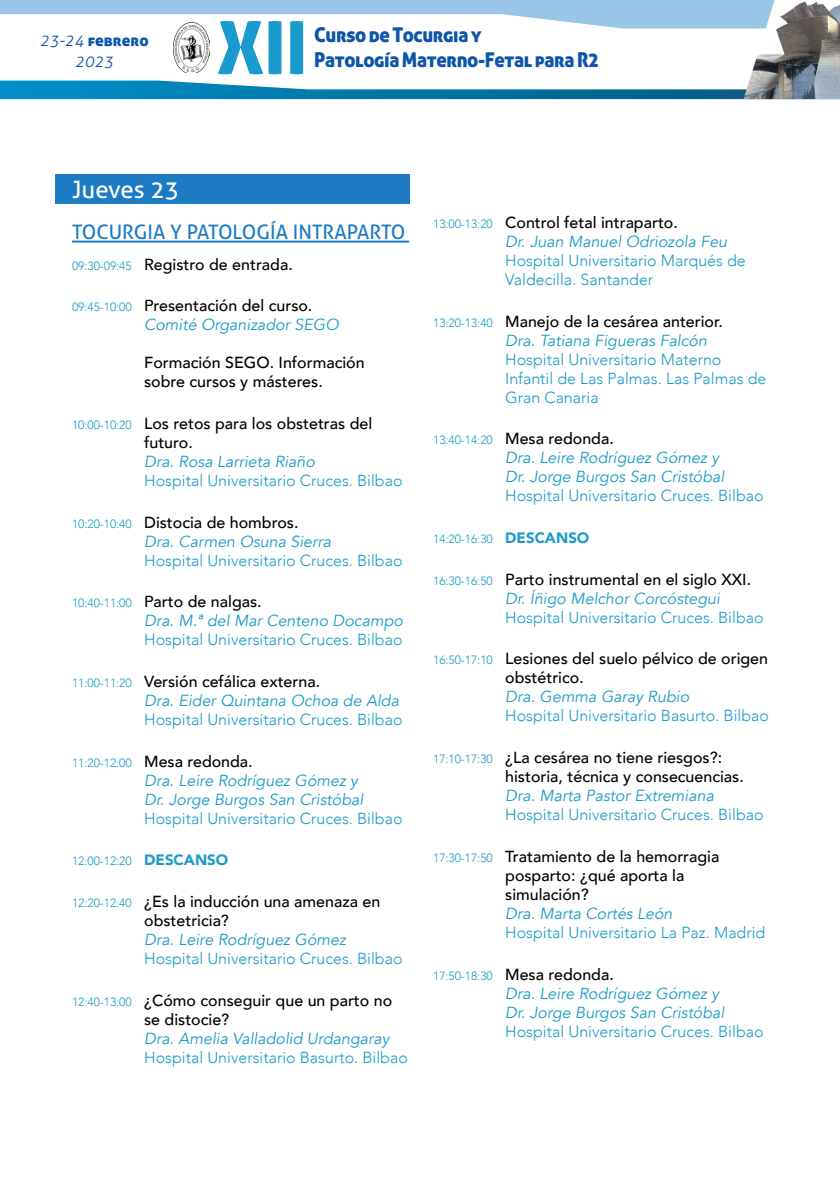
<style>
.page{position:relative;width:840px;height:1191px;background:#fff}
.page>*{position:absolute;margin:0;border:0;box-sizing:border-box;transform-origin:0 0}
.t1{font:73px "Aller Display";color:#1a9bcd}
.t2{font:24px "Aller";color:#fff}
.t3{font:20.4px "Aller Display";letter-spacing:-.02em;color:#0e54a8;scale:.95 1}
.t4{font:20px "Aller";color:#1d7bc3}
.t5{font:500 16px/19px "Avenir";color:#000}
.t6{font:italic 16px/19px "Avenir";color:#1d9bc8}
.t7{font:300 16px/19px "Avenir";color:#1d9bc8}
.t8{font:16px "Aller Display";color:#0e54a8}
.t9{font:italic 300 16px "Aller";color:#0e54a8}
.t10{font:300 12px "Avenir";letter-spacing:-.005em;color:#1d9bc8}
.s1{font-family:"Aller";font-weight:300;font-style:italic}
.s2{font-weight:300;font-size:12px;color:#1d9bc8}
.s3{font-weight:400;font-style:italic;color:#1d9bc8}
.s4{font-weight:300;font-style:normal;font-size:12px}
.s5{font-weight:500;font-style:normal;color:#000}
.s6{font-weight:900;font-size:15px}
</style>
<div class="page">
<div style="left:55px;top:174px;width:354px;height:29px;background:#1d7bc3"></div>
<hr style="left:72px;top:240px;width:337px;height:2px;background:#1d7bc3">
<svg style="left:0;top:81px;width:743px;height:18px"></svg>
<img style="left:174px;top:28px;width:36px;height:45px">
<svg style="left:0;top:0;width:743px;height:28px"></svg>
<img style="left:743px;top:0;width:96px;height:99px">
<p class="t8" style="left:40px;top:30px;width:110px"><span class="s1">23-24</span> febrero</p>
<p class="t9" style="left:75px;top:52px;width:40px">2023</p>
<h1 class="t1" style="left:217px;top:1px;width:92px">XII</h1>
<p class="t3" style="left:314px;top:22px;width:178px">Curso de Tocurgia y</p>
<p class="t3" style="left:314px;top:46px;width:301px">Patología Materno-Fetal para R2</p>
<h2 class="t2" style="left:72px;top:175px;width:109px">Jueves 23</h2>
<p class="t4" style="left:72px;top:220px;width:335px">TOCURGIA Y PATOLOGÍA INTRAPARTO</p>
<p class="t5" style="left:72px;top:253px;width:222px"><span class="s2">09:30-09:45</span> Registro de entrada.</p>
<p class="t5" style="left:144px;top:295px;width:196px;text-indent:-72px"><span class="s2">09:45-10:00</span> Presentación del curso.<br><span class="s3">Comité Organizador SEGO</span></p>
<p class="t5" style="left:144px;top:352px;width:222px">Formación SEGO. Información sobre cursos y másteres.</p>
<p class="t5" style="left:144px;top:413px;width:229px;text-indent:-72px"><span class="s2">10:00-10:20</span> Los retos para los obstetras del futuro.</p>
<p class="t6" style="left:144px;top:452px;width:172px">Dra. Rosa Larrieta Riaño</p>
<p class="t7" style="left:144px;top:471px;width:260px">Hospital Universitario Cruces. Bilbao</p>
<p class="t6" style="left:144px;top:513px;width:188px;text-indent:-72px"><span class="s4">10:20-10:40</span> <span class="s5">Distocia de hombros.<br></span>Dra. Carmen Osuna Sierra</p>
<p class="t7" style="left:144px;top:550px;width:260px">Hospital Universitario Cruces. Bilbao</p>
<p class="t6" style="left:144px;top:592px;width:260px;text-indent:-72px"><span class="s4">10:40-11:00</span> <span class="s5">Parto de nalgas.<br></span>Dra. M.ª del Mar Centeno Docampo</p>
<p class="t7" style="left:144px;top:630px;width:260px">Hospital Universitario Cruces. Bilbao</p>
<p class="t6" style="left:144px;top:672px;width:256px;text-indent:-72px"><span class="s4">11:00-11:20</span> <span class="s5">Versión cefálica externa.<br></span>Dra. Eider Quintana Ochoa de Alda</p>
<p class="t7" style="left:144px;top:710px;width:260px">Hospital Universitario Cruces. Bilbao</p>
<p class="t6" style="left:144px;top:752px;width:220px;text-indent:-72px"><span class="s4">11:20-12:00</span> <span class="s5">Mesa redonda.<br></span>Dra. Leire Rodríguez Gómez y<br>Dr. Jorge Burgos San Cristóbal</p>
<p class="t7" style="left:144px;top:808px;width:260px">Hospital Universitario Cruces. Bilbao</p>
<p class="t10" style="left:72px;top:854px;width:158px">12:00-12:20 <span class="s6">DESCANSO</span></p>
<p class="t5" style="left:144px;top:891px;width:237px;text-indent:-72px"><span class="s2">12:20-12:40</span> ¿Es la inducción una amenaza en obstetricia?</p>
<p class="t6" style="left:144px;top:930px;width:203px">Dra. Leire Rodríguez Gómez</p>
<p class="t7" style="left:144px;top:949px;width:260px">Hospital Universitario Cruces. Bilbao</p>
<p class="t5" style="left:144px;top:990px;width:249px;text-indent:-72px"><span class="s2">12:40-13:00</span> ¿Cómo conseguir que un parto no se distocie?</p>
<p class="t6" style="left:144px;top:1029px;width:247px">Dra. Amelia Valladolid Urdangaray</p>
<p class="t7" style="left:144px;top:1048px;width:265px">Hospital Universitario Basurto. Bilbao</p>
<p class="t6" style="left:505px;top:213px;width:223px;text-indent:-72px"><span class="s4">13:00-13:20</span> <span class="s5">Control fetal intraparto.<br></span>Dr. Juan Manuel Odriozola Feu</p>
<p class="t7" style="left:505px;top:251px;width:242px">Hospital Universitario Marqués de<br>Valdecilla. Santander</p>
<p class="t5" style="left:505px;top:310px;width:219px;text-indent:-72px"><span class="s2">13:20-13:40</span> Manejo de la cesárea anterior.<br><span class="s3">Dra. Tatiana Figueras Falcón</span></p>
<p class="t7" style="left:505px;top:349px;width:262px">Hospital Universitario Materno<br>Infantil de Las Palmas. Las Palmas de<br>Gran Canaria</p>
<p class="t6" style="left:505px;top:429px;width:220px;text-indent:-72px"><span class="s4">13:40-14:20</span> <span class="s5">Mesa redonda.<br></span>Dra. Leire Rodríguez Gómez y<br>Dr. Jorge Burgos San Cristóbal</p>
<p class="t7" style="left:505px;top:486px;width:260px">Hospital Universitario Cruces. Bilbao</p>
<p class="t10" style="left:433px;top:532px;width:158px">14:20-16:30 <span class="s6">DESCANSO</span></p>
<p class="t5" style="left:505px;top:569px;width:247px;text-indent:-72px"><span class="s2">16:30-16:50</span> Parto instrumental en el siglo XXI.<br><span class="s3">Dr. Íñigo Melchor Corcóstegui</span></p>
<p class="t7" style="left:505px;top:607px;width:260px">Hospital Universitario Cruces. Bilbao</p>
<p class="t5" style="left:505px;top:648px;width:264px;text-indent:-72px"><span class="s2">16:50-17:10</span> Lesiones del suelo pélvico de origen obstétrico.</p>
<p class="t6" style="left:505px;top:687px;width:185px">Dra. Gemma Garay Rubio</p>
<p class="t7" style="left:505px;top:706px;width:265px">Hospital Universitario Basurto. Bilbao</p>
<p class="t5" style="left:505px;top:747px;width:240px;text-indent:-72px"><span class="s2">17:10-17:30</span> ¿La cesárea no tiene riesgos?: historia, técnica y consecuencias.</p>
<p class="t6" style="left:505px;top:786px;width:210px">Dra. Marta Pastor Extremiana</p>
<p class="t7" style="left:505px;top:805px;width:260px">Hospital Universitario Cruces. Bilbao</p>
<p class="t5" style="left:505px;top:846px;width:215px;text-indent:-72px"><span class="s2">17:30-17:50</span> Tratamiento de la hemorragia posparto: ¿qué aporta la simulación?</p>
<p class="t6" style="left:505px;top:904px;width:169px">Dra. Marta Cortés León</p>
<p class="t7" style="left:505px;top:922px;width:261px">Hospital Universitario La Paz. Madrid</p>
<p class="t6" style="left:505px;top:964px;width:220px;text-indent:-72px"><span class="s4">17:50-18:30</span> <span class="s5">Mesa redonda.<br></span>Dra. Leire Rodríguez Gómez y<br>Dr. Jorge Burgos San Cristóbal</p>
<p class="t7" style="left:505px;top:1021px;width:260px">Hospital Universitario Cruces. Bilbao</p>
</div>
